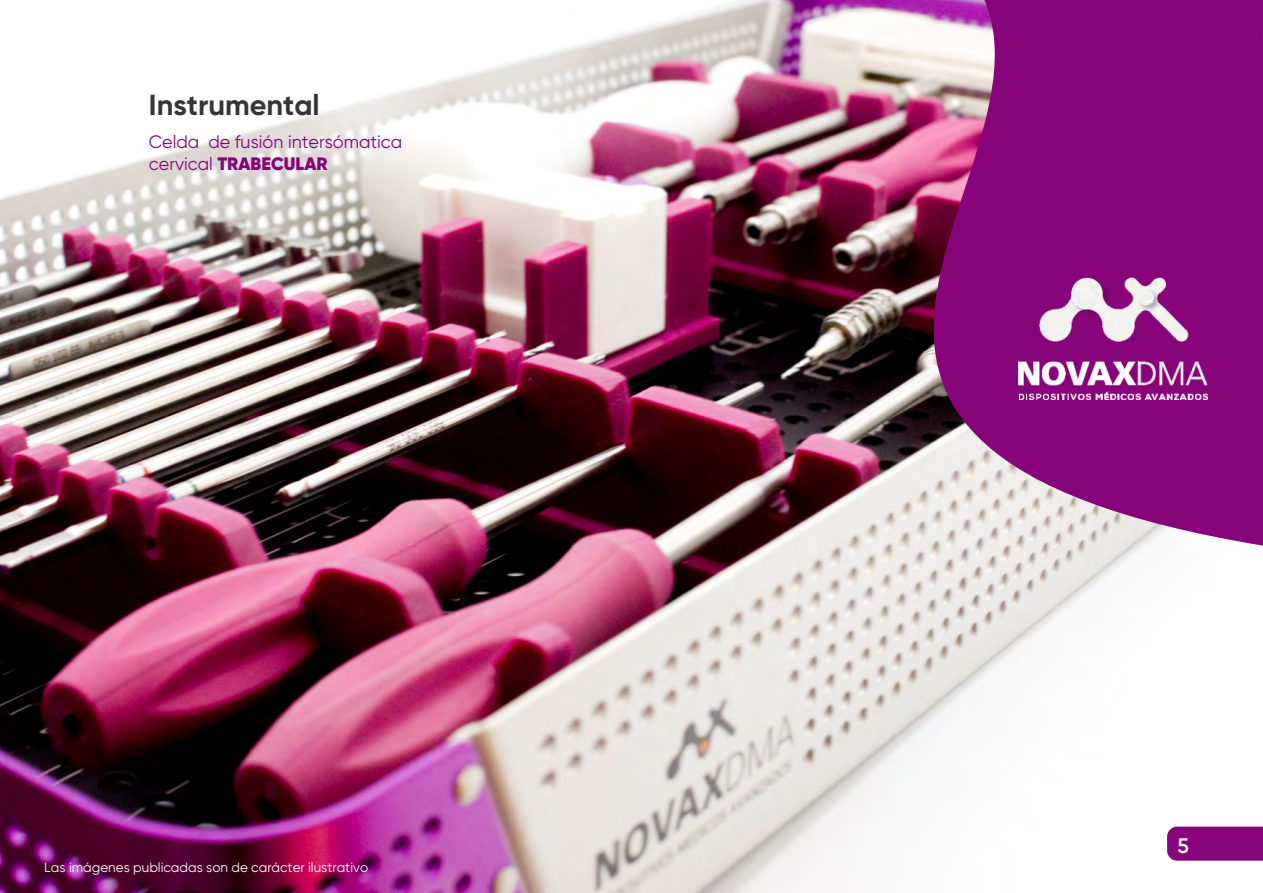
<style>
.page{position:relative;width:1263px;height:893px;background:#fff}
.page>*{position:absolute;margin:0;border:0;box-sizing:border-box;transform-origin:0 0}
.t1{font:700 28.95px "Gilroy";color:#373435}
.t2{font:600 21px "Gilroy";color:#fefefe}
.t3{font:18px/22.5px "Gilroy";color:#87037a}
.t4{font:13.5px "Gilroy";color:#fefefe}
.s1{font-weight:800}
</style>
<div class="page">
<img style="left:0;top:17px;width:1263px;height:876px">
<div style="left:1167px;top:827px;width:96px;height:34px;background:#87037a"></div>
<img style="left:685px;top:0;width:578px;height:546px">
<img style="left:1019px;top:276px;width:189px;height:123px">
<h1 class="t1" style="left:149px;top:92px;width:172px">Instrumental</h1>
<h3 class="t3" style="left:149px;top:132px;width:255px">Celda de fusión intersómatica cervical <span class="s1">TRABECULAR</span></h3>
<p class="t4" style="left:44px;top:862px;width:325px">Las imágenes publicadas son de carácter ilustrativo</p>
<h2 class="t2" style="left:1177px;top:836px;width:13px">5</h2>
</div>
